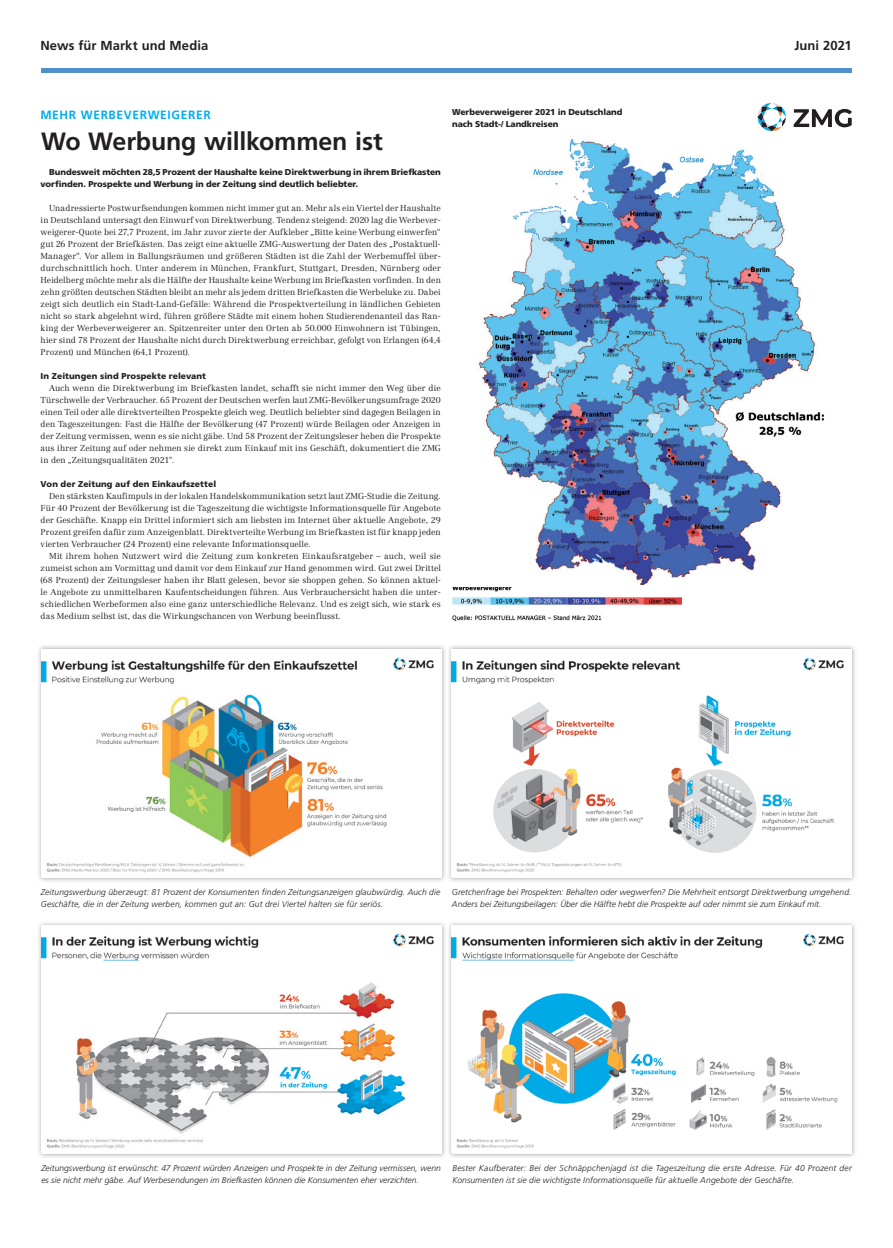
<style>
.page{position:relative;width:893px;height:1248px;background:#fff}
.page>*{position:absolute;margin:0;border:0;box-sizing:border-box;transform-origin:0 0}
.t1{font:700 25px "Frutiger";letter-spacing:-.01em;color:#231f20}
.t2{font:700 13px "Frutiger";letter-spacing:.005em;color:#231f20}
.t3{font:700 12px "Frutiger";letter-spacing:.05em;color:#00aeef}
.t4{font:300 8.5px/12px "Centennial";letter-spacing:.005em;color:#231f20;text-align:justify}
.t5{font:italic 300 8.5px/12px "Frutiger";letter-spacing:.01em;color:#231f20}
.t6{font:900 8.5px/12px "Frutiger";letter-spacing:-.005em;color:#231f20}
.t7{font:900 8.5px "Frutiger";letter-spacing:.015em;color:#231f20}
</style>
<div class="page">
<img style="left:478px;top:139px;width:346px;height:445px">
<hr style="left:41px;top:69px;width:811px;height:4px;background:#5091cd">
<img style="left:38px;top:645px;width:817px;height:236px">
<img style="left:452px;top:649px;width:399px;height:227px">
<img style="left:42px;top:649px;width:399px;height:227px">
<img style="left:38px;top:922px;width:817px;height:235px">
<img style="left:452px;top:925px;width:399px;height:227px">
<img style="left:42px;top:925px;width:399px;height:227px">
<svg style="left:794px;top:109px;width:58px;height:18px"></svg>
<svg style="left:757px;top:103px;width:29px;height:28px"></svg>
<img style="left:452px;top:587px;width:231px;height:35px">
<h2 class="t2" style="left:40px;top:38px;width:169px">News für Markt und Media</h2>
<h2 class="t2" style="left:794px;top:38px;width:59px">Juni 2021</h2>
<h3 class="t3" style="left:40px;top:108px;width:172px">MEHR WERBEVERWEIGERER</h3>
<h1 class="t1" style="left:41px;top:127px;width:343px">Wo Werbung willkommen ist</h1>
<p class="t6" style="left:41px;top:165px;width:402px;text-indent:8px">Bundesweit möchten 28,5 Prozent der Haushalte keine Direktwerbung in ihrem Briefkasten vorfinden. Prospekte und Werbung in der Zeitung sind deutlich beliebter.</p>
<p class="t4" style="left:41px;top:202px;width:402px;text-indent:8px">Unadressierte Postwurfsendungen kommen nicht immer gut an. Mehr als ein Viertel der Haushalte in Deutschland untersagt den Einwurf von Direktwerbung. Tendenz steigend: 2020 lag die Werbever&shy;weigerer-Quote bei 27,7 Prozent, im Jahr zuvor zierte der Aufkleber „Bitte keine Werbung einwerfen“ gut 26 Prozent der Briefkästen. Das zeigt eine aktuelle ZMG-Auswertung der Daten des „Postaktuell-Manager“. Vor allem in Ballungsräumen und größeren Städten ist die Zahl der Werbemuffel über&shy;durchschnittlich hoch. Unter anderem in München, Frankfurt, Stuttgart, Dresden, Nürnberg oder Heidelberg möchte mehr als die Hälfte der Haushalte keine Werbung im Briefkasten vorfinden. In den zehn größten deutschen Städten bleibt an mehr als jedem dritten Briefkasten die Werbeluke zu. Dabei zeigt sich deutlich ein Stadt-Land-Gefälle: Während die Prospektverteilung in ländlichen Gebieten nicht so stark abgelehnt wird, führen größere Städte mit einem hohen Studierendenanteil das Ran&shy;king der Werbeverweigerer an. Spitzenreiter unter den Orten ab 50.000 Einwohnern ist Tübingen, hier sind 78 Prozent der Haushalte nicht durch Direktwerbung erreichbar, gefolgt von Erlangen (64,4<br>Prozent) und München (64,1 Prozent).</p>
<p class="t7" style="left:41px;top:371px;width:167px">In Zeitungen sind Prospekte relevant</p>
<p class="t4" style="left:41px;top:382px;width:402px;text-indent:8px">Auch wenn die Direktwerbung im Briefkasten landet, schafft sie nicht immer den Weg über die Türschwelle der Verbraucher. 65 Prozent der Deutschen werfen laut ZMG-Bevölkerungsumfrage 2020 einen Teil oder alle direktverteilten Prospekte gleich weg. Deutlich beliebter sind dagegen Beilagen in den Tageszeitungen: Fast die Hälfte der Bevölkerung (47 Prozent) würde Beilagen oder Anzeigen in der Zeitung vermissen, wenn es sie nicht gäbe. Und 58 Prozent der Zeitungsleser heben die Prospekte aus ihrer Zeitung auf oder nehmen sie direkt zum Einkauf mit ins Geschäft, dokumentiert die ZMG in den „Zeitungsqualitäten 2021“.</p>
<p class="t7" style="left:41px;top:479px;width:177px">Von der Zeitung auf den Einkaufszettel</p>
<p class="t4" style="left:41px;top:490px;width:402px;text-indent:8px">Den stärksten Kaufimpuls in der lokalen Handelskommunikation setzt laut ZMG-Studie die Zeitung.<br>Für 40 Prozent der Bevölkerung ist die Tageszeitung die wichtigste Informationsquelle für Angebote der Geschäfte. Knapp ein Drittel informiert sich am liebsten im Internet über aktuelle Angebote, 29<br>Prozent greifen dafür zum Anzeigenblatt. Direktverteilte Werbung im Briefkasten ist für knapp jeden vierten Verbraucher (24 Prozent) eine relevante Informationsquelle.</p>
<p class="t4" style="left:41px;top:550px;width:402px;text-indent:8px">Mit ihrem hohen Nutzwert wird die Zeitung zum konkreten Einkaufsratgeber – auch, weil sie zumeist schon am Vormittag und damit vor dem Einkauf zur Hand genommen wird. Gut zwei Drittel (68 Prozent) der Zeitungsleser haben ihr Blatt gelesen, bevor sie shoppen gehen. So können aktuel&shy;le Angebote zu unmittelbaren Kaufentscheidungen führen. Aus Verbrauchersicht haben die unter&shy;schiedlichen Werbeformen also eine ganz unterschiedliche Relevanz. Und es zeigt sich, wie stark es das Medium selbst ist, das die Wirkungschancen von Werbung beeinflusst.</p>
<p class="t6" style="left:452px;top:105px;width:172px">Werbeverweigerer 2021 in Deutschland nach Stadt-/ Landkreisen</p>
<p class="t5" style="left:41px;top:886px;width:401px">Zeitungswerbung überzeugt: 81 Prozent der Konsumenten finden Zeitungsanzeigen glaubwürdig. Auch die<br>Geschäfte, die in der Zeitung werben, kommen gut an: Gut drei Viertel halten sie für seriös.</p>
<p class="t5" style="left:452px;top:886px;width:401px">Gretchenfrage bei Prospekten: Behalten oder wegwerfen? Die Mehrheit entsorgt Direktwerbung umgehend.<br>Anders bei Zeitungsbeilagen: Über die Hälfte hebt die Prospekte auf oder nimmt sie zum Einkauf mit.</p>
<p class="t5" style="left:41px;top:1162px;width:401px">Zeitungswerbung ist erwünscht: 47 Prozent würden Anzeigen und Prospekte in der Zeitung vermissen, wenn es sie nicht mehr gäbe. Auf Werbesendungen im Briefkasten können die Konsumenten eher verzichten.</p>
<p class="t5" style="left:452px;top:1162px;width:401px">Bester Kaufberater: Bei der Schnäppchenjagd ist die Tageszeitung die erste Adresse. Für 40 Prozent der<br>Konsumenten ist sie die wichtigste Informationsquelle für aktuelle Angebote der Geschäfte.</p>
</div>
